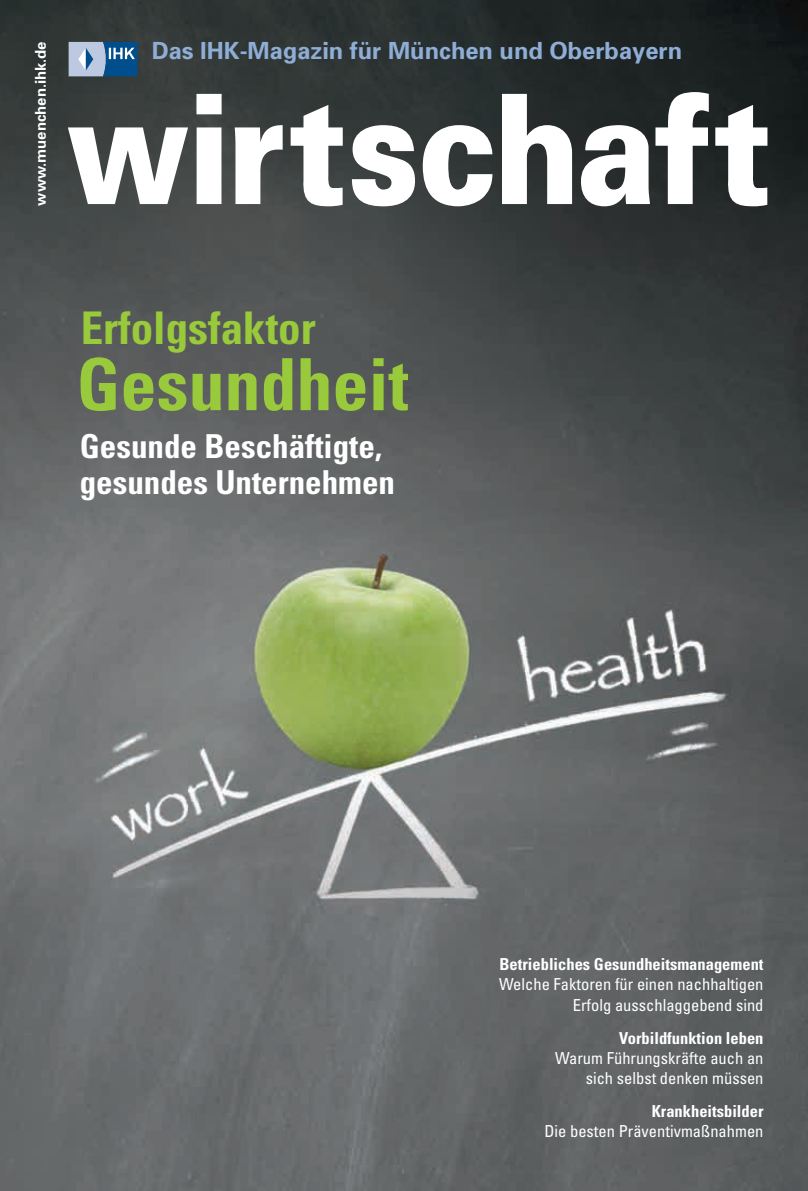
<style>
.page{position:relative;width:808px;height:1191px;background:#fff}
.page>*{position:absolute;margin:0;border:0;box-sizing:border-box;transform-origin:0 0}
.t1{font:900 152.55px "Univers";letter-spacing:-.02em;color:#fff;scale:.86 1}
.t2{font:700 condensed 72px "Univers";color:#99ca3b}
.t3{font:700 condensed 45px "Univers";color:#99ca3b}
.t4{font:700 condensed 33px/36px "Univers";color:#fff}
.t5{font:700 23.7px "Univers";color:#8eaed6}
.t6{font:condensed 16.5px/20.2px "Univers";color:#fff;text-align:right}
.t7{font:700 condensed 16.5px "Univers";color:#fff}
.t8{font:700 14.85px "Univers";color:#fff}
</style>
<div class="page">
<img style="left:0;top:0;width:808px;height:1191px">
<svg style="left:69px;top:42px;width:68px;height:34px;background:#6e97bd"></svg>
<p class="t8" style="left:32px;top:206px;width:166px;rotate:-90deg">www.muenchen.ihk.de</p>
<h3 class="t5" style="left:152px;top:36px;width:532px">Das IHK-Magazin für München und Oberbayern</h3>
<h1 class="t1" style="left:66px;top:55px;width:822px">wirtschaft</h1>
<h3 class="t3" style="left:81px;top:300px;width:236px">Erfolgsfaktor</h3>
<h2 class="t2" style="left:77px;top:340px;width:333px">Gesundheit</h2>
<h3 class="t4" style="left:80px;top:428px;width:317px">Gesunde Beschäftigte, gesundes Unternehmen</h3>
<p class="t7" style="left:499px;top:954px;width:265px">Betriebliches Gesundheitsmanagement</p>
<p class="t6" style="left:499px;top:974px;width:266px">Welche Faktoren für einen nachhaltigen<br>Erfolg ausschlaggebend sind</p>
<p class="t7" style="left:619px;top:1027px;width:146px">Vorbildfunktion leben</p>
<p class="t6" style="left:555px;top:1047px;width:210px">Warum Führungskräfte auch an sich selbst denken müssen</p>
<p class="t7" style="left:652px;top:1101px;width:113px">Krankheitsbilder</p>
<p class="t6" style="left:544px;top:1121px;width:221px">Die besten Präventivmaßnahmen</p>
</div>
